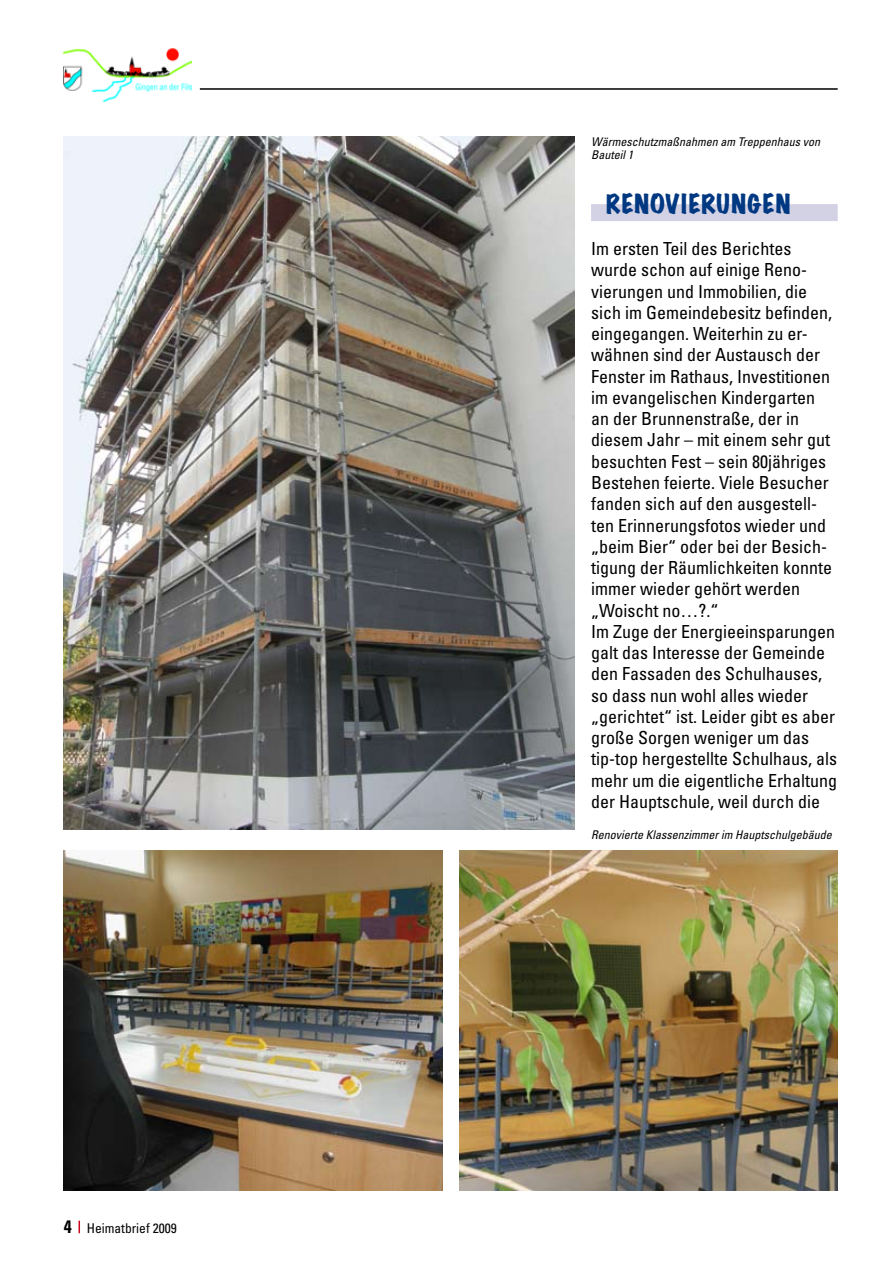
<style>
.page{position:relative;width:893px;height:1263px;background:#fff}
.page>*{position:absolute;margin:0;border:0;box-sizing:border-box;transform-origin:0 0}
.t1{font:expanded 24px "Marker Felt";letter-spacing:.055em;color:#003882}
.t2{font:condensed 18px/21.3px "Univers";color:#000}
.t3{font:condensed 13.5px "Univers";color:#000}
.t4{font:italic condensed 12px/12.8px "Univers";color:#000}
.s1{font-weight:700;font-size:18px}
</style>
<div class="page">
<hr style="left:200px;top:88px;width:638px;height:2px;background:#000">
<svg style="left:79px;top:1221px;width:1px;height:12px"></svg>
<img style="left:64px;top:48px;width:127px;height:55px">
<div style="left:591px;top:204px;width:247px;height:17px;background:#d3d1e4"></div>
<img style="left:64px;top:136px;width:510px;height:693px">
<img style="left:64px;top:850px;width:378px;height:341px">
<img style="left:459px;top:850px;width:379px;height:341px">
<p class="t3" style="left:64px;top:1220px;width:114px"><span class="s1">4</span> Heimatbrief 2009</p>
<p class="t4" style="left:591px;top:135px;width:231px">Wärmeschutzmaßnahmen am Treppenhaus von<br>Bauteil 1</p>
<h1 class="t1" style="left:606px;top:186px;width:186px">RENOVIERUNGEN</h1>
<p class="t2" style="left:591px;top:238px;width:247px">Im ersten Teil des Berichtes wurde schon auf einige Reno&shy;vierungen und Immobilien, die sich im Gemeindebesitz befinden, eingegangen. Weiterhin zu er&shy;wähnen sind der Austausch der<br>Fenster im Rathaus, Investitionen im evangelischen Kindergarten an der Brunnenstraße, der in diesem Jahr – mit einem sehr gut besuchten Fest – sein 80jähriges<br>Bestehen feierte. Viele Besucher fanden sich auf den ausgestell&shy;ten Erinnerungsfotos wieder und „beim Bier“ oder bei der Besich&shy;tigung der Räumlichkeiten konnte immer wieder gehört werden „Woischt no…?.“<br>Im Zuge der Energieeinsparungen galt das Interesse der Gemeinde den Fassaden des Schulhauses, so dass nun wohl alles wieder „gerichtet“ ist. Leider gibt es aber große Sorgen weniger um das tip-top hergestellte Schulhaus, als mehr um die eigentliche Erhaltung der Hauptschule, weil durch die</p>
<p class="t4" style="left:591px;top:828px;width:242px">Renovierte Klassenzimmer im Hauptschulgebäude</p>
</div>
